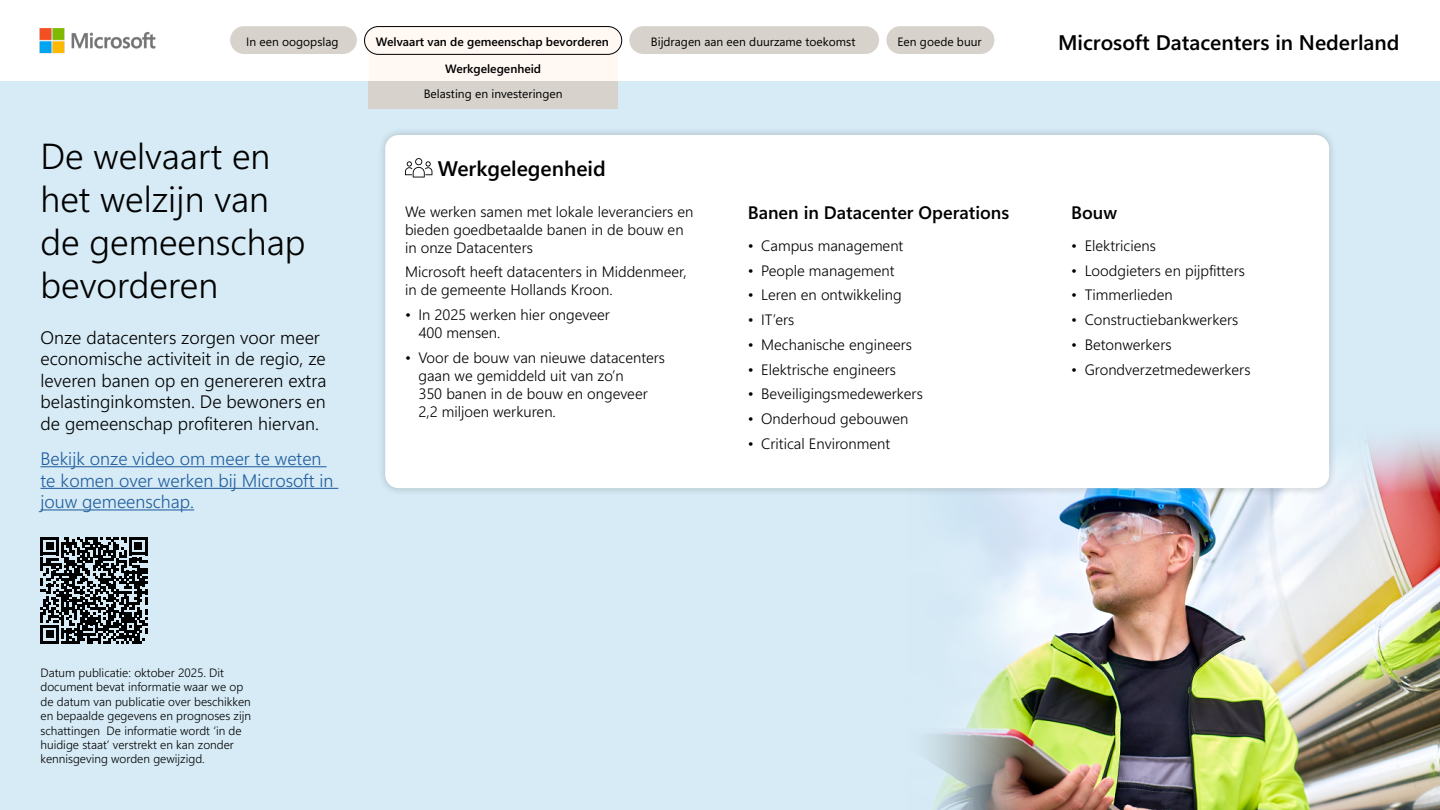
<style>
.page{position:relative;width:1440px;height:810px;background:#fff}
.page>*{position:absolute;margin:0;border:0;box-sizing:border-box;transform-origin:0 0}
.large_heading{font:36px/43.2px "Segoe Sans a 8000 15 e 0000";color:#000}
.large_subhead{font:21px "Segoe Sans a 8000";color:#000}
.larger_body_copy{font:18px/21.6px "Segoe Sans a 8000 15 e 0000";color:#000}
.larger_body_copy-2{font:18px/21.6px "Segoe Sans a 8000 15 e 0000";color:#215e9e}
.small_subhead{font:18px "Segoe Sans a 8000";color:#000}
.bullets{font:15px/18px "Segoe Sans a 8000 15 e 0000";color:#000}
.Published_fine_print{font:12px/14.4px "Segoe Sans a 8000 15 e 0000";color:#000}
.Nav_inactive{font:12px "Segoe Sans a 8000";color:#000}
.Nav_active{font:12px "Segoe Sans a 8000";color:#000}
</style>
<div class="page">
<div style="left:0;top:81px;width:1440px;height:729px;background:#d6ebf6"></div>
<img style="left:39px;top:28px;width:117px;height:26px">
<img style="left:928px;top:436px;width:512px;height:374px">
<div style="left:377px;top:127px;width:960px;height:369px;background:#000;opacity:.2"></div>
<div style="left:385px;top:135px;width:944px;height:353px;background:#fff;border-radius:14px"></div>
<hr style="left:40px;top:466px;width:286px;height:1px;background:#215e9e">
<hr style="left:40px;top:488px;width:298px;height:1px;background:#215e9e">
<hr style="left:40px;top:509px;width:154px;height:1px;background:#215e9e">
<svg style="left:41px;top:537px;width:106px;height:107px"></svg>
<svg style="left:405px;top:158px;width:27px;height:20px"></svg>
<div style="left:369px;top:44px;width:249px;height:37px;background:#fff8f3"></div>
<div style="left:368px;top:81px;width:250px;height:28px;background:#d7d2cb"></div>
<div style="left:230px;top:26px;width:127px;height:28px;background:#d7d2cb;border-radius:14px"></div>
<div style="left:365px;top:27px;width:257px;height:27px;background:#fff8f3;border-radius:14px"></div>
<div style="left:364px;top:26px;width:258px;height:29px;border:1px solid #000;border-radius:14px"></div>
<div style="left:629px;top:26px;width:250px;height:28px;background:#d7d2cb;border-radius:14px"></div>
<div style="left:886px;top:26px;width:108px;height:28px;background:#d7d2cb;border-radius:14px"></div>
<p class="Nav_inactive" style="left:246px;top:33px;width:94px">In een oogopslag</p>
<p class="Nav_active" style="left:376px;top:33px;width:234px">Welvaart van de gemeenschap bevorderen</p>
<p class="Nav_inactive" style="left:651px;top:33px;width:206px">Bijdragen aan een duurzame toekomst</p>
<p class="Nav_inactive" style="left:898px;top:33px;width:86px">Een goede buur</p>
<p class="large_heading" style="left:40px;top:133px;width:266px">De welvaart en het welzijn van de gemeenschap bevorderen</p>
<p class="larger_body_copy" style="left:40px;top:326px;width:287px">Onze datacenters zorgen voor meer economische activiteit in de regio, ze leveren banen op en genereren extra belastinginkomsten. De bewoners en de gemeenschap profiteren hiervan.</p>
<p class="larger_body_copy-2" style="left:40px;top:448px;width:294px">Bekijk onze video om meer te weten te komen over werken bij Microsoft in jouw gemeenschap.</p>
<p class="Nav_active" style="left:445px;top:60px;width:98px">Werkgelegenheid</p>
<p class="Nav_inactive" style="left:424px;top:86px;width:140px">Belasting en investeringen</p>
<p class="large_subhead" style="left:438px;top:153px;width:170px">Werkgelegenheid</p>
<p class="bullets" style="left:405px;top:202px;width:290px">We werken samen met lokale leveranciers en bieden goedbetaalde banen in de bouw en in onze Datacenters</p>
<p class="bullets" style="left:405px;top:263px;width:283px">Microsoft heeft datacenters in Middenmeer, in de gemeente Hollands Kroon.</p>
<p class="bullets" style="left:418px;top:305px;width:193px;text-indent:-14px">• In 2025 werken hier ongeveer<br>400 mensen.</p>
<p class="bullets" style="left:418px;top:348px;width:248px;text-indent:-14px">• Voor de bouw van nieuwe datacenters gaan we gemiddeld uit van zo’n<br>350 banen in de bouw en ongeveer<br>2,2 miljoen werkuren.</p>
<p class="small_subhead" style="left:748px;top:200px;width:263px">Banen in Datacenter Operations</p>
<p class="bullets" style="left:748px;top:236px;width:157px">• Campus management</p>
<p class="bullets" style="left:748px;top:261px;width:148px">• People management</p>
<p class="bullets" style="left:748px;top:286px;width:156px">• Leren en ontwikkeling</p>
<p class="bullets" style="left:748px;top:310px;width:48px">• IT’ers</p>
<p class="bullets" style="left:748px;top:335px;width:166px">• Mechanische engineers</p>
<p class="bullets" style="left:748px;top:360px;width:150px">• Elektrische engineers</p>
<p class="bullets" style="left:748px;top:385px;width:177px">• Beveiligingsmedewerkers</p>
<p class="bullets" style="left:748px;top:409px;width:162px">• Onderhoud gebouwen</p>
<p class="bullets" style="left:748px;top:434px;width:144px">• Critical Environment</p>
<h2 class="large_subhead" style="left:1058px;top:28px;width:343px">Microsoft Datacenters in Nederland</h2>
<p class="small_subhead" style="left:1071px;top:200px;width:47px">Bouw</p>
<p class="bullets" style="left:1071px;top:236px;width:86px">• Elektriciens</p>
<p class="bullets" style="left:1071px;top:261px;width:175px">• Loodgieters en pijpfitters</p>
<p class="bullets" style="left:1071px;top:286px;width:103px">• Timmerlieden</p>
<p class="bullets" style="left:1071px;top:310px;width:169px">• Constructiebankwerkers</p>
<p class="bullets" style="left:1071px;top:335px;width:102px">• Betonwerkers</p>
<p class="bullets" style="left:1071px;top:360px;width:181px">• Grondverzetmedewerkers</p>
<p class="Published_fine_print" style="left:40px;top:665px;width:212px">Datum publicatie: oktober 2025. Dit document bevat informatie waar we op de datum van publicatie over beschikken en bepaalde gegevens en prognoses zijn schattingen De informatie wordt ‘in de huidige staat’ verstrekt en kan zonder kennisgeving worden gewijzigd.</p>
</div>
